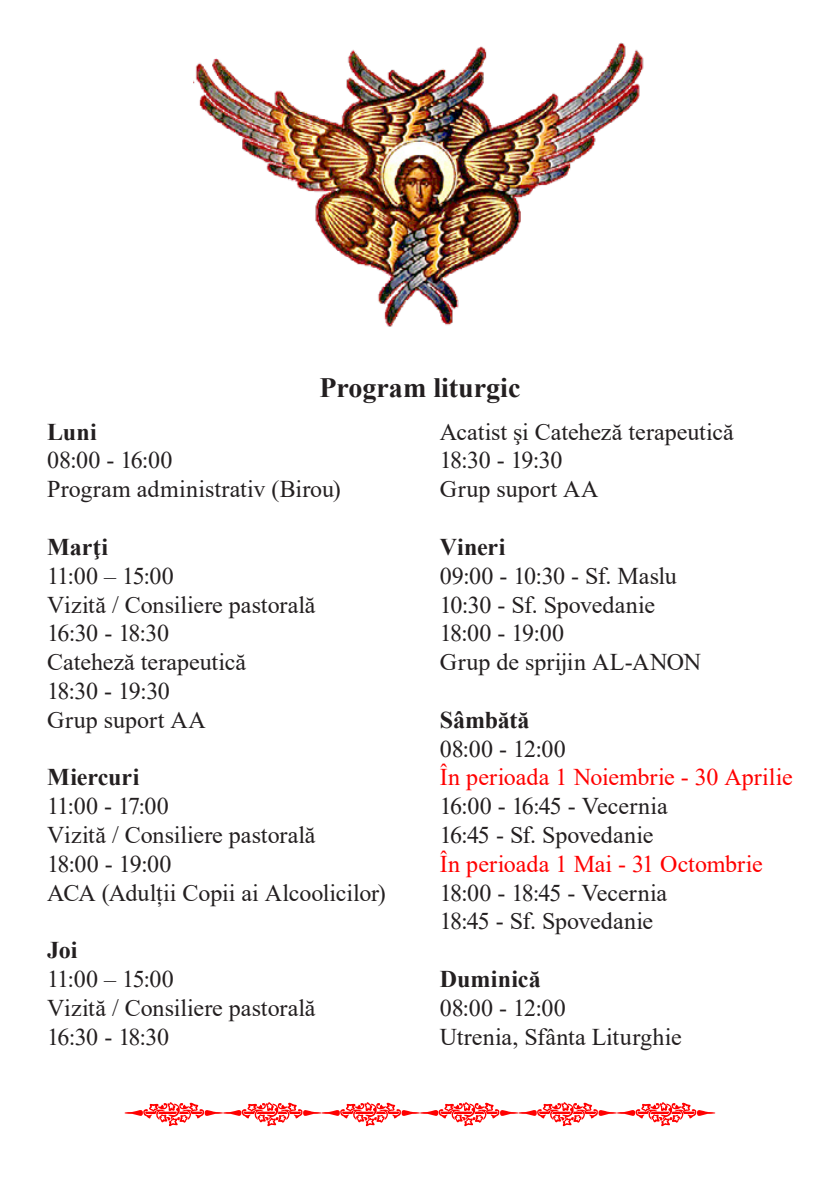
<style>
.page{position:relative;width:840px;height:1191px;background:#fff}
.page>*{position:absolute;margin:0;border:0;box-sizing:border-box;transform-origin:0 0}
.t1{font:72px "Vintage Decorative Signs 4";color:#f00}
.t2{font:700 28px "Times New Roman";color:#231f20}
.t3{font:24px "Times New Roman";letter-spacing:-.005em;color:#231f20}
.t4{font:24px "Times New Roman";color:#f00}
.t5{font:700 24px "Times New Roman";letter-spacing:-.005em;color:#231f20}
</style>
<div class="page">
<img style="left:193px;top:42px;width:451px;height:285px">
<p class="t2" style="left:319px;top:367px;width:202px">Program liturgic</p>
<p class="t5" style="left:47px;top:414px;width:51px">Luni</p>
<p class="t3" style="left:47px;top:443px;width:126px">08:00 - 16:00</p>
<p class="t3" style="left:47px;top:472px;width:295px">Program administrativ (Birou)</p>
<p class="t5" style="left:47px;top:529px;width:62px">Marţi</p>
<p class="t3" style="left:47px;top:559px;width:128px">11:00 – 15:00</p>
<p class="t3" style="left:47px;top:587px;width:270px">Vizită / Consiliere pastorală</p>
<p class="t3" style="left:47px;top:616px;width:123px">16:30 - 18:30</p>
<p class="t3" style="left:47px;top:645px;width:200px">Cateheză terapeutică</p>
<p class="t3" style="left:47px;top:674px;width:124px">18:30 - 19:30</p>
<p class="t3" style="left:47px;top:703px;width:160px">Grup suport AA</p>
<p class="t5" style="left:47px;top:760px;width:94px">Miercuri</p>
<p class="t3" style="left:47px;top:789px;width:123px">11:00 - 17:00</p>
<p class="t3" style="left:47px;top:818px;width:270px">Vizită / Consiliere pastorală</p>
<p class="t3" style="left:47px;top:847px;width:126px">18:00 - 19:00</p>
<p class="t3" style="left:47px;top:875px;width:340px">ACA (Adulții Copii ai Alcoolicilor)</p>
<p class="t5" style="left:47px;top:933px;width:32px">Joi</p>
<p class="t3" style="left:47px;top:962px;width:128px">11:00 – 15:00</p>
<p class="t3" style="left:47px;top:991px;width:270px">Vizită / Consiliere pastorală</p>
<p class="t3" style="left:47px;top:1019px;width:123px">16:30 - 18:30</p>
<p class="t3" style="left:439px;top:415px;width:295px">Acatist şi Cateheză terapeutică</p>
<p class="t3" style="left:439px;top:443px;width:124px">18:30 - 19:30</p>
<p class="t3" style="left:439px;top:472px;width:160px">Grup suport AA</p>
<p class="t5" style="left:439px;top:529px;width:67px">Vineri</p>
<p class="t3" style="left:439px;top:559px;width:238px">09:00 - 10:30 - Sf. Maslu</p>
<p class="t3" style="left:439px;top:587px;width:216px">10:30 - Sf. Spovedanie</p>
<p class="t3" style="left:439px;top:616px;width:126px">18:00 - 19:00</p>
<p class="t3" style="left:439px;top:645px;width:262px">Grup de sprijin AL-ANON</p>
<p class="t5" style="left:439px;top:702px;width:91px">Sâmbătă</p>
<p class="t3" style="left:439px;top:731px;width:127px">08:00 - 12:00</p>
<p class="t4" style="left:439px;top:760px;width:354px">În perioada 1 Noiembrie - 30 Aprilie</p>
<p class="t3" style="left:439px;top:789px;width:229px">16:00 - 16:45 - Vecernia</p>
<p class="t3" style="left:439px;top:818px;width:215px">16:45 - Sf. Spovedanie</p>
<p class="t4" style="left:439px;top:847px;width:324px">În perioada 1 Mai - 31 Octombrie</p>
<p class="t3" style="left:439px;top:875px;width:229px">18:00 - 18:45 - Vecernia</p>
<p class="t3" style="left:439px;top:904px;width:215px">18:45 - Sf. Spovedanie</p>
<p class="t5" style="left:439px;top:961px;width:102px">Duminică</p>
<p class="t3" style="left:439px;top:991px;width:127px">08:00 - 12:00</p>
<p class="t3" style="left:439px;top:1019px;width:243px">Utrenia, Sfânta Liturghie</p>
<p class="t1" style="left:124px;top:1061px;width:592px">hhhhhh</p>
</div>
